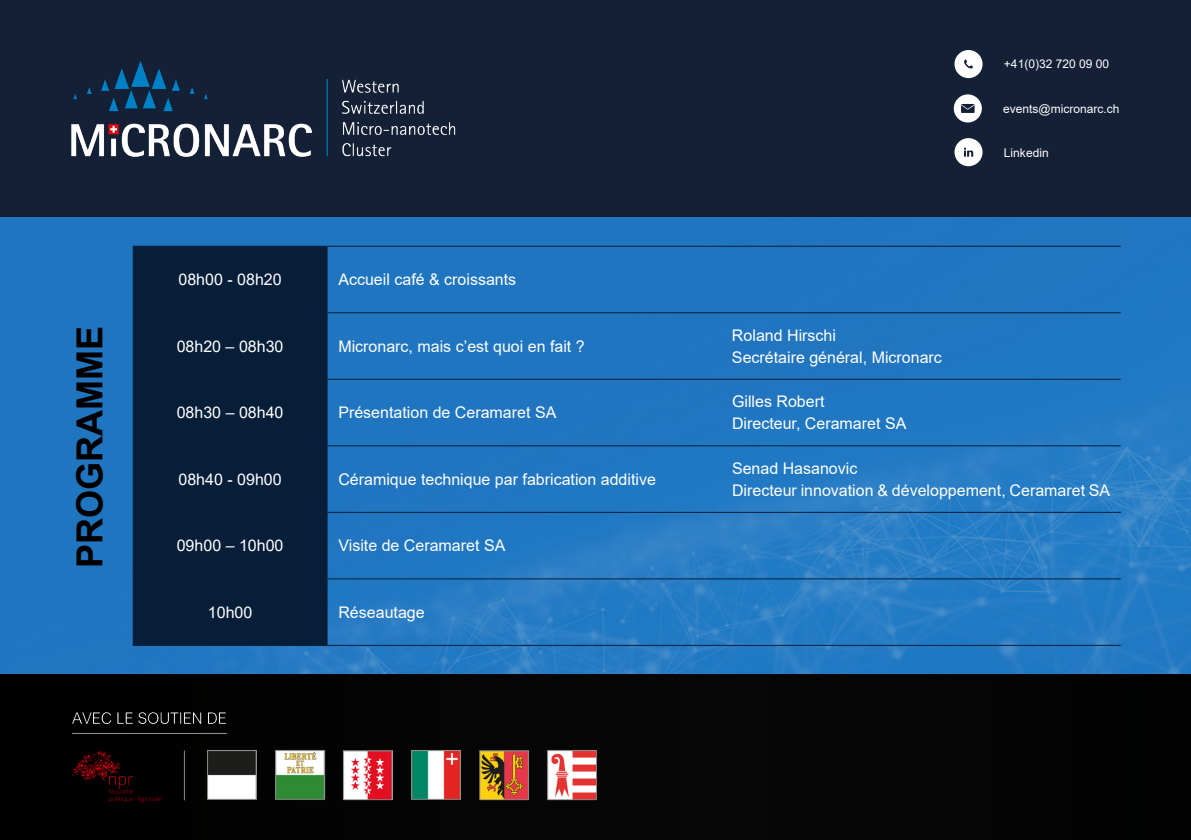
<style>
.page{position:relative;width:1191px;height:840px;background:#fff}
.page>*{position:absolute;margin:0;border:0;box-sizing:border-box;transform-origin:0 0}
.t1{font:700 36px "Arial";color:#000}
.t2{font:16px/22px "Arial";color:#fff}
.t3{font:12px "Arial";color:#fff}
</style>
<div class="page">
<img style="left:0;top:217px;width:1191px;height:457px">
<div style="left:134px;top:246px;width:192px;height:398px;background:#071e38"></div>
<hr style="left:133px;top:245px;width:194px;height:1px;background:#071e38">
<hr style="left:133px;top:246px;width:1px;height:66px;background:#071e38">
<hr style="left:327px;top:245px;width:393px;height:1px;background:#071e38">
<hr style="left:326px;top:246px;width:1px;height:66px;background:#071e38">
<hr style="left:720px;top:245px;width:400px;height:1px;background:#071e38">
<hr style="left:133px;top:312px;width:194px;height:1px;background:#071e38">
<hr style="left:133px;top:313px;width:1px;height:65px;background:#071e38">
<hr style="left:327px;top:312px;width:393px;height:1px;background:#071e38">
<hr style="left:326px;top:313px;width:1px;height:65px;background:#071e38">
<hr style="left:720px;top:312px;width:400px;height:1px;background:#071e38">
<hr style="left:133px;top:378px;width:194px;height:1px;background:#071e38">
<hr style="left:133px;top:379px;width:1px;height:66px;background:#071e38">
<hr style="left:327px;top:378px;width:393px;height:1px;background:#071e38">
<hr style="left:326px;top:379px;width:1px;height:66px;background:#071e38">
<hr style="left:720px;top:378px;width:400px;height:1px;background:#071e38">
<hr style="left:133px;top:445px;width:194px;height:1px;background:#071e38">
<hr style="left:133px;top:446px;width:1px;height:65px;background:#071e38">
<hr style="left:327px;top:445px;width:393px;height:1px;background:#071e38">
<hr style="left:326px;top:446px;width:1px;height:65px;background:#071e38">
<hr style="left:720px;top:445px;width:400px;height:1px;background:#071e38">
<hr style="left:133px;top:511px;width:194px;height:1px;background:#071e38">
<hr style="left:133px;top:512px;width:1px;height:66px;background:#071e38">
<hr style="left:327px;top:511px;width:393px;height:1px;background:#071e38">
<hr style="left:326px;top:512px;width:1px;height:66px;background:#071e38">
<hr style="left:720px;top:511px;width:400px;height:1px;background:#071e38">
<hr style="left:133px;top:578px;width:194px;height:1px;background:#071e38">
<hr style="left:133px;top:579px;width:1px;height:65px;background:#071e38">
<hr style="left:327px;top:578px;width:393px;height:1px;background:#071e38">
<hr style="left:326px;top:579px;width:1px;height:65px;background:#071e38">
<hr style="left:720px;top:578px;width:400px;height:1px;background:#071e38">
<hr style="left:133px;top:644px;width:194px;height:1px;background:#071e38">
<hr style="left:327px;top:644px;width:393px;height:1px;background:#071e38">
<hr style="left:720px;top:644px;width:400px;height:1px;background:#071e38">
<div style="left:0;top:674px;width:1191px;height:165px;background:#050505"></div>
<div style="left:0;top:0;width:1191px;height:217px;background:#132036"></div>
<svg style="left:954px;top:50px;width:28px;height:28px"></svg>
<svg style="left:953px;top:94px;width:28px;height:28px"></svg>
<svg style="left:954px;top:138px;width:28px;height:28px"></svg>
<img style="left:71px;top:61px;width:385px;height:96px">
<img style="left:72px;top:712px;width:525px;height:91px">
<h1 class="t1" style="left:65px;top:567px;width:243px;rotate:-90deg">PROGRAMME</h1>
<p class="t2" style="left:178px;top:268px;width:105px">08h00 - 08h20</p>
<p class="t2" style="left:338px;top:268px;width:179px">Accueil café &amp; croissants</p>
<p class="t2" style="left:177px;top:335px;width:108px">08h20 – 08h30</p>
<p class="t2" style="left:338px;top:335px;width:248px">Micronarc, mais c’est quoi en fait ?</p>
<p class="t2" style="left:732px;top:324px;width:211px">Roland Hirschi<br>Secrétaire général, Micronarc</p>
<p class="t2" style="left:177px;top:401px;width:108px">08h30 – 08h40</p>
<p class="t2" style="left:338px;top:401px;width:219px">Présentation de Ceramaret SA</p>
<p class="t2" style="left:732px;top:390px;width:176px">Gilles Robert<br>Directeur, Ceramaret SA</p>
<p class="t3" style="left:1004px;top:56px;width:107px">+41(0)32 720 09 00</p>
<p class="t3" style="left:1003px;top:100px;width:118px">events@micronarc.ch</p>
<p class="t3" style="left:1004px;top:144px;width:46px">Linkedin</p>
<p class="t2" style="left:178px;top:468px;width:105px">08h40 - 09h00</p>
<p class="t2" style="left:338px;top:468px;width:319px">Céramique technique par fabrication additive</p>
<p class="t2" style="left:732px;top:457px;width:380px">Senad Hasanovic<br>Directeur innovation &amp; développement, Ceramaret SA</p>
<p class="t2" style="left:177px;top:534px;width:108px">09h00 – 10h00</p>
<p class="t2" style="left:338px;top:534px;width:168px">Visite de Ceramaret SA</p>
<p class="t2" style="left:208px;top:601px;width:46px">10h00</p>
<p class="t2" style="left:338px;top:601px;width:88px">Réseautage</p>
</div>
